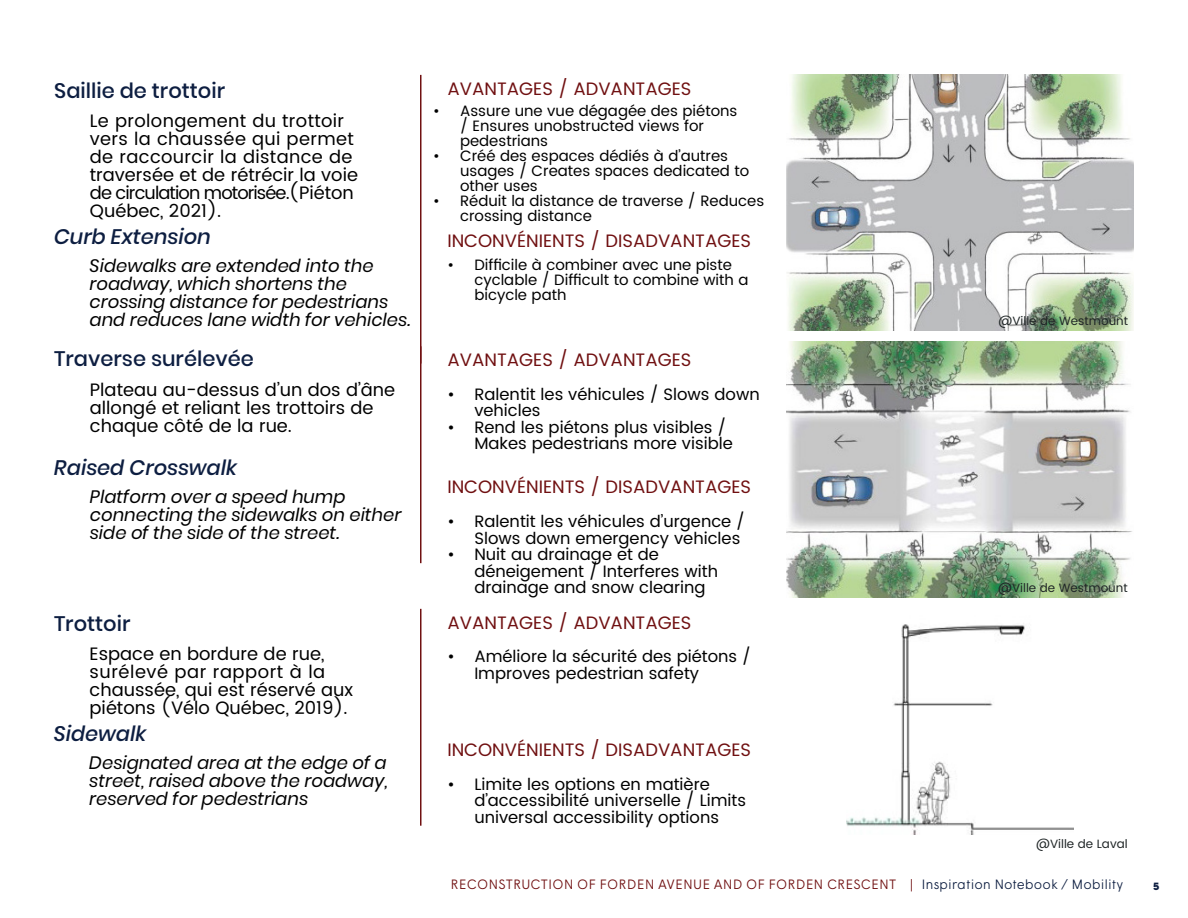
<style>
.page{position:relative;width:1188px;height:918px;background:#fff}
.page>*{position:absolute;margin:0;border:0;box-sizing:border-box;transform-origin:0 0}
.t1{font:500 21px "Poppins";color:#0d1e41}
.t2{font:italic 500 21px "Poppins";color:#0d1e41}
.t3{font:italic 18px/18px "Poppins";color:#000}
.t4{font:18px/18px "Poppins";color:#000}
.t5{font:18px "Poppins";color:#701011}
.t6{font:18px/18px "Poppins";letter-spacing:.02em;color:#000}
.t7{font:16.5px/16.5px "Poppins";color:#000}
.t8{font:15px/15px "Poppins";color:#000}
.t9{font:300 13.5px "Wigrum";letter-spacing:.01em;color:#701011}
.t10{font:12px "Poppins";color:#1f2526}
.t11{font:900 10.5px "Wigrum";color:#0d1e41}
.s1{color:#0d1e41}
</style>
<div class="page">
<img style="left:847px;top:624px;width:226px;height:210px">
<hr style="left:420px;top:609px;width:2px;height:217px;background:#701011">
<img style="left:786px;top:342px;width:346px;height:255px">
<hr style="left:420px;top:346px;width:2px;height:217px;background:#701011">
<img style="left:786px;top:75px;width:348px;height:256px">
<hr style="left:420px;top:75px;width:2px;height:289px;background:#701011">
<p class="t1" style="left:54px;top:78px;width:172px">Saillie de trottoir</p>
<p class="t6" style="left:90px;top:112px;width:270px">Le prolongement du trottoir vers la chaussée qui permet de raccourcir la distance de traversée et de rétrécir la voie de circulation motorisée.(Piéton<br>Québec, 2021).</p>
<p class="t2" style="left:54px;top:225px;width:158px">Curb Extension</p>
<p class="t3" style="left:90px;top:257px;width:322px">Sidewalks are extended into the roadway, which shortens the crossing distance for pedestrians and reduces lane width for vehicles.</p>
<p class="t1" style="left:54px;top:347px;width:201px">Traverse surélevée</p>
<p class="t4" style="left:90px;top:381px;width:307px">Plateau au-dessus d’un dos d’âne allongé et reliant les trottoirs de chaque côté de la rue.</p>
<p class="t2" style="left:54px;top:455px;width:184px">Raised Crosswalk</p>
<p class="t3" style="left:90px;top:488px;width:313px">Platform over a speed hump connecting the sidewalks on either side of the side of the street.</p>
<p class="t1" style="left:54px;top:611px;width:78px">Trottoir</p>
<p class="t4" style="left:90px;top:646px;width:265px">Espace en bordure de rue, surélevé par rapport à la chaussée, qui est réservé aux piétons (Vélo Québec, 2019).</p>
<p class="t2" style="left:54px;top:721px;width:94px">Sidewalk</p>
<p class="t3" style="left:89px;top:754px;width:300px;text-align:justify">Designated area at the edge of a street, raised above the roadway, reserved for pedestrians</p>
<p class="t5" style="left:447px;top:76px;width:246px">AVANTAGES / ADVANTAGES</p>
<p class="t8" style="left:460px;top:104px;width:279px;text-indent:-27px">• Assure une vue dégagée des piétons / Ensures unobstructed views for pedestrians</p>
<p class="t8" style="left:460px;top:149px;width:291px;text-indent:-27px">• Créé des espaces dédiés à d’autres usages / Creates spaces dedicated to other uses</p>
<p class="t8" style="left:460px;top:194px;width:306px;text-indent:-27px">• Réduit la distance de traverse / Reduces crossing distance</p>
<p class="t8" style="left:474px;top:258px;width:276px;text-indent:-27px">• Difficile à combiner avec une piste cyclable / Difficult to combine with a bicycle path</p>
<p class="t5" style="left:447px;top:228px;width:305px">INCONVÉNIENTS / DISADVANTAGES</p>
<p class="t5" style="left:447px;top:347px;width:246px">AVANTAGES / ADVANTAGES</p>
<p class="t7" style="left:474px;top:386px;width:287px;text-indent:-27px">• Ralentit les véhicules / Slows down vehicles</p>
<p class="t7" style="left:474px;top:419px;width:260px;text-indent:-27px">• Rend les piétons plus visibles /<br>Makes pedestrians more visible</p>
<p class="t5" style="left:447px;top:474px;width:305px">INCONVÉNIENTS / DISADVANTAGES</p>
<p class="t7" style="left:447px;top:514px;width:299px;text-align:right">• Ralentit les véhicules d’urgence /<br>Slows down emergency vehicles</p>
<p class="t7" style="left:474px;top:547px;width:245px;text-indent:-27px">• Nuit au drainage et de déneigement / Interferes with drainage and snow clearing</p>
<p class="t5" style="left:447px;top:610px;width:246px">AVANTAGES / ADVANTAGES</p>
<p class="t7" style="left:474px;top:649px;width:278px;text-indent:-27px">• Améliore la sécurité des piétons /<br>Improves pedestrian safety</p>
<p class="t5" style="left:447px;top:737px;width:305px">INCONVÉNIENTS / DISADVANTAGES</p>
<p class="t7" style="left:474px;top:776px;width:273px;text-indent:-27px">• Limite les options en matière d’accessibilité universelle / Limits universal accessibility options</p>
<p class="t10" style="left:999px;top:312px;width:131px">@Ville de Westmount</p>
<p class="t10" style="left:998px;top:579px;width:131px">@Ville de Westmount</p>
<p class="t10" style="left:1036px;top:835px;width:93px">@Ville de Laval</p>
<p class="t9" style="left:451px;top:874px;width:674px">RECONSTRUCTION OF FORDEN AVENUE AND OF FORDEN CRESCENT | <span class="s1">Inspiration Notebook / Mobility</span></p>
<p class="t11" style="left:1153px;top:878px;width:8px">5</p>
</div>
